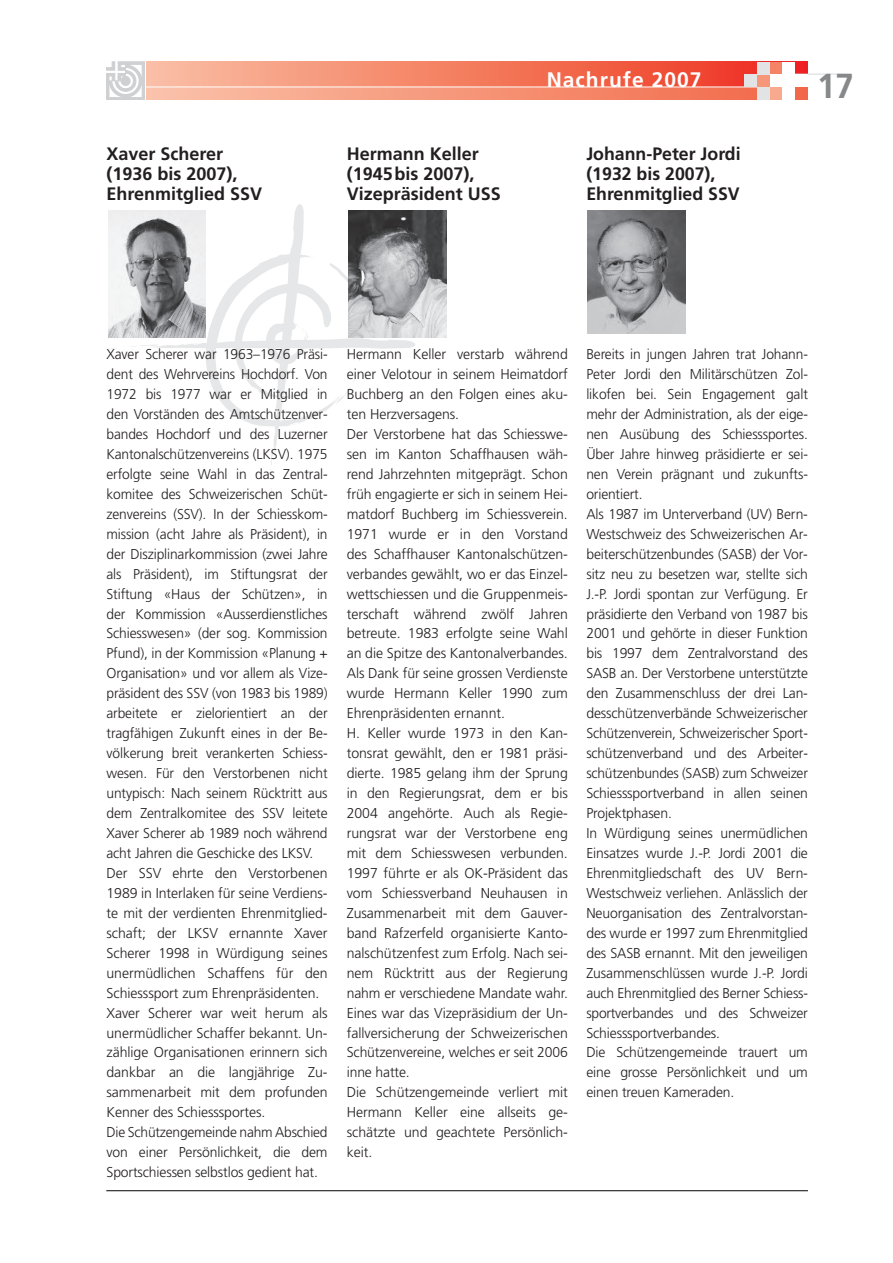
<style>
.page{position:relative;width:893px;height:1263px;background:#fff}
.page>*{position:absolute;margin:0;border:0;box-sizing:border-box;transform-origin:0 0}
.t1{font:700 34.65px "Frutiger";color:#868889;scale:.95 1}
.t2{font:700 21px "Frutiger";letter-spacing:.05em;color:#fff}
.t3{font:700 18px/20px "Frutiger";color:#231f20}
.t4{font:300 14.25px/20px "Frutiger";letter-spacing:-.01em;color:#231f20}
</style>
<div class="page">
<svg style="left:132px;top:204px;width:283px;height:269px"></svg>
<svg style="left:146px;top:62px;width:662px;height:25px;background:#f48066"></svg>
<svg style="left:146px;top:87px;width:662px;height:13px;background:#f6967a"></svg>
<hr style="left:770px;top:74px;width:80px;height:1px;background:#d9dadb">
<hr style="left:106px;top:87px;width:676px;height:1px;background:#fff">
<img style="left:108px;top:210px;width:98px;height:128px">
<img style="left:348px;top:210px;width:98px;height:128px">
<hr style="left:106px;top:1190px;width:702px;height:1px;background:#231f20">
<div style="left:588px;top:210px;width:98px;height:128px;background:linear-gradient(to right,#fff,#fff)"></div>
<img style="left:588px;top:210px;width:98px;height:123px">
<svg style="left:106px;top:62px;width:39px;height:38px"></svg>
<div style="left:770px;top:62px;width:12px;height:12px;background:#f48465"></div>
<div style="left:744px;top:74px;width:13px;height:13px;background:#e2e3e4"></div>
<div style="left:757px;top:74px;width:13px;height:13px;background:#f6977a"></div>
<div style="left:770px;top:87px;width:12px;height:13px;background:#f8a98e"></div>
<div style="left:757px;top:62px;width:13px;height:12px;background:#e2e3e4"></div>
<div style="left:757px;top:87px;width:13px;height:13px;background:#e2e3e4"></div>
<div style="left:782px;top:74px;width:26px;height:13px;background:#fff"></div>
<div style="left:782px;top:62px;width:13px;height:12px;background:#fff"></div>
<div style="left:770px;top:74px;width:12px;height:13px;background:#fff"></div>
<div style="left:782px;top:74px;width:13px;height:26px;background:#fff"></div>
<p class="t3" style="left:107px;top:145px;width:157px">Xaver Scherer (1936 bis 2007),<br>Ehrenmitglied SSV</p>
<p class="t3" style="left:347px;top:145px;width:156px">Hermann Keller (1945bis 2007),<br>Vizepräsident USS</p>
<h2 class="t2" style="left:547px;top:71px;width:156px">Nachrufe 2007</h2>
<p class="t3" style="left:586px;top:145px;width:156px">Johann-Peter Jordi (1932 bis 2007),<br>Ehrenmitglied SSV</p>
<h1 class="t1" style="left:817px;top:72px;width:40px">17</h1>
<p class="t4" style="left:107px;top:345px;width:223px">Xaver Scherer war 1963–1976 Präsi&shy;dent des Wehrvereins Hochdorf. Von 1972 bis 1977 war er Mitglied in den Vorständen des Amtschützenver&shy;bandes Hochdorf und des Luzerner Kantonalschützenvereins (LKSV). 1975 er folgte seine Wahl in das Zen tral - komitee des Schweizerischen Schüt - zenvereins (SSV). In der Schiesskom&shy;mission (acht Jahre als Präsident), in der Disziplinarkommission (zwei Jahre als Präsident), im Stiftungsrat der Stiftung «Haus der Schüt zen», in der Kommission «Ausser dienstliches Schiess wesen» (der sog. Kommission Pfund), in der Kommission «Planung + Organisation» und vor allem als Vize&shy;präsident des SSV (von 1983 bis 1989) arbeitete er zielorientiert an der tragfähigen Zukunft eines in der Be - völkerung breit ver ankerten Schiess - wesen. Für den Verstorbenen nicht untypisch: Nach seinem Rücktritt aus dem Zentralkomitee des SSV leitete Xaver Scherer ab 1989 noch während acht Jahren die Geschicke des LKSV.<br>Der SSV ehrte den Verstorbenen 1989 in Interlaken für seine Verdiens - te mit der verdienten Ehrenmitglied&shy;schaft; der LKSV ernannte Xaver Scherer 1998 in Würdigung seines unermüdlichen Schaffens für den Schiesssport zum Ehrenpräsidenten.<br>Xaver Scherer war weit herum als unermüdlicher Schaffer bekannt. Un - zählige Organisationen erinnern sich dankbar an die langjährige Zu&shy;sammenarbeit mit dem profunden Kenner des Schiesssportes.<br>Die Schützengemeinde nahm Abschied von einer Persönlichkeit, die dem Sport schiessen selbstlos gedient hat.</p>
<p class="t4" style="left:347px;top:345px;width:223px">Hermann Keller verstarb während einer Velotour in seinem Heimatdorf<br>Buchberg an den Folgen eines aku&shy;ten Herzversagens.<br>Der Verstorbene hat das Schiesswe&shy;sen im Kanton Schaffhausen wäh&shy;rend Jahrzehnten mitgeprägt. Schon früh engagierte er sich in seinem Hei&shy;matdorf Buchberg im Schiessverein.<br>1971 wurde er in den Vorstand des Schaffhauser Kantonalschützen&shy;verbandes gewählt, wo er das Einzel&shy;wettschiessen und die Gruppenmeis&shy;terschaft während zwölf Jahren betreute. 1983 erfolgte seine Wahl an die Spitze des Kantonalverbandes.<br>Als Dank für seine grossen Verdienste wurde Hermann Keller 1990 zum<br>Ehrenpräsidenten ernannt.<br>H. Keller wurde 1973 in den Kan&shy;tonsrat gewählt, den er 1981 präsi&shy;dierte. 1985 gelang ihm der Sprung in den Regierungsrat, dem er bis<br>2004 angehörte. Auch als Regie&shy;rungsrat war der Verstorbene eng mit dem Schiesswesen verbunden.<br>1997 führte er als OK-Präsident das vom Schiessverband Neuhausen in<br>Zusammenarbeit mit dem Gauver&shy;band Rafzerfeld organisierte Kanto&shy;nalschützenfest zum Erfolg. Nach sei&shy;nem Rücktritt aus der Regierung nahm er verschiedene Mandate wahr.<br>Eines war das Vizepräsidium der Un&shy;fallversicherung der Schweizerischen<br>Schützenvereine, welches er seit 2006 inne hatte.<br>Die Schützengemeinde verliert mit<br>Hermann Keller eine allseits ge&shy;schätzte und geachtete Persönlich&shy;keit.</p>
<p class="t4" style="left:586px;top:345px;width:223px">Bereits in jungen Jahren trat Johann-Peter Jordi den Militärschützen Zol - likofen bei. Sein Engagement galt mehr der Administration, als der eige&shy;nen Ausübung des Schiesssportes.<br>Über Jahre hinweg präsidierte er sei&shy;nen Verein prägnant und zukunfts&shy;orientiert.<br>Als 1987 im Unterverband (UV) Bern-Westschweiz des Schweizerischen Ar&shy;beiterschützenbundes (SASB) der Vor&shy;sitz neu zu besetzen war, stellte sich J.-P. Jordi spontan zur Verfügung. Er präsidierte den Verband von 1987 bis 2001 und gehörte in dieser Funktion bis 1997 dem Zentralvorstand des SASB an. Der Verstorbene unterstützte den Zusammenschluss der drei Lan&shy;desschützenverbände Schweizerischer Schützenverein, Schweizerischer Sport - schützenverband und des Arbei ter - schützenbundes (SASB) zum Schwei zer Schiesssportverband in allen seinen Projektphasen.<br>In Würdigung seines unermüdlichen Einsatzes wurde J.-P. Jordi 2001 die Ehrenmitgliedschaft des UV Bern-Westschweiz verliehen. Anlässlich der Neuorganisation des Zentralvorstan&shy;des wurde er 1997 zum Ehrenmitglied des SASB ernannt. Mit den jeweiligen Zusammenschlüssen wurde J.-P. Jordi auch Ehrenmitglied des Berner Schiess&shy;sportverbandes und des Schweizer Schiesssportverbandes.<br>Die Schützengemeinde trauert um eine grosse Persönlichkeit und um einen treuen Kameraden.</p>
</div>
